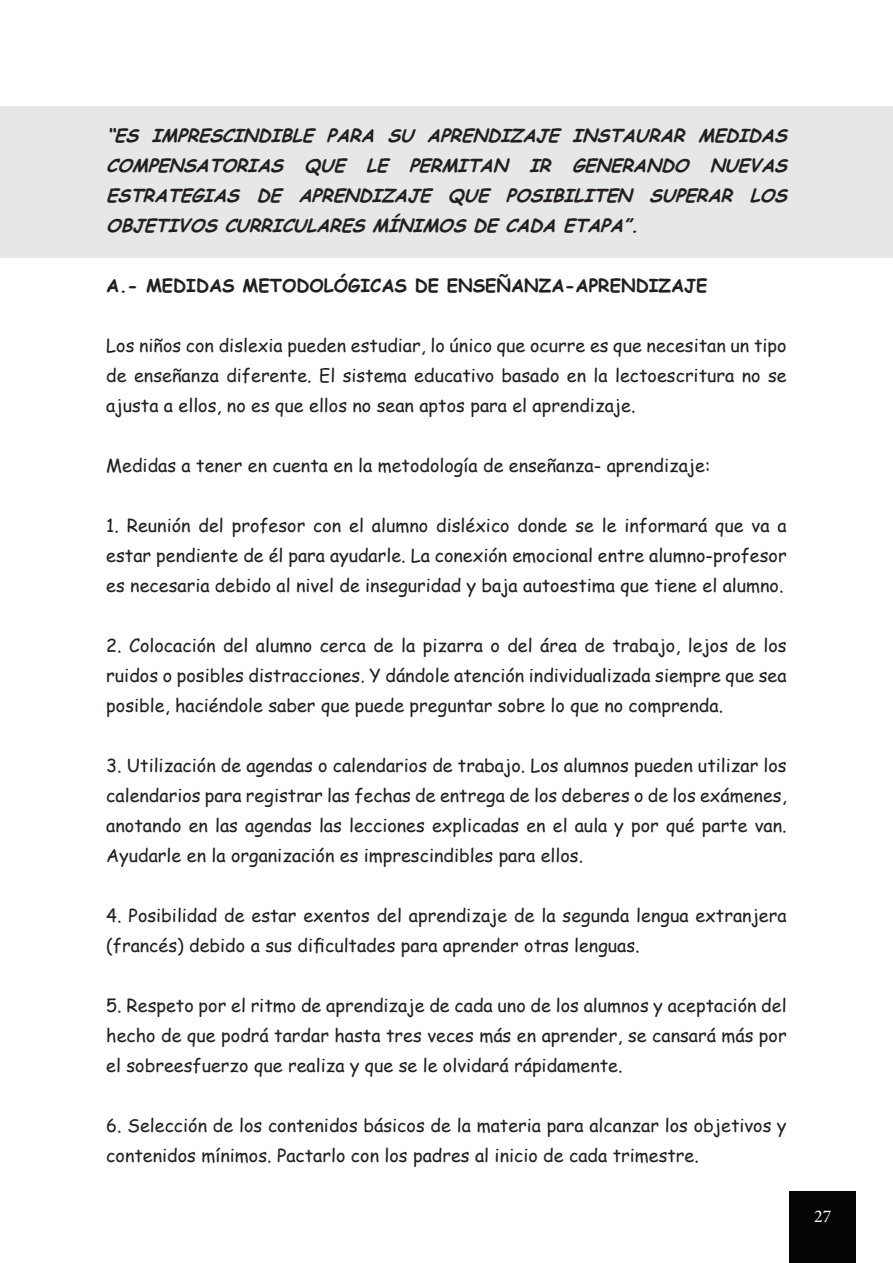
<style>
.page{position:relative;width:893px;height:1263px;background:#fff}
.page>*{position:absolute;margin:0;border:0;box-sizing:border-box;transform-origin:0 0}
.t1{font:18px/30px "Comic Sans MS";color:#231f20;text-align:justify}
.t2{font:italic 700 18px/30px "Comic Sans MS";color:#231f20;text-align:justify}
.t3{font:700 18px "Comic Sans MS";color:#231f20}
.t4{font:18px "Minion Pro";color:#fff}
</style>
<div class="page">
<div style="left:789px;top:1191px;width:67px;height:72px;background:#040503"></div>
<div style="left:0;top:106px;width:893px;height:152px;background:#e6e7e9"></div>
<p class="t2" style="left:106px;top:122px;width:687px">“ES IMPRESCINDIBLE PARA SU APRENDIZAJE INSTAURAR MEDIDAS COMPENSATORIAS QUE LE PERMITAN IR GENERANDO NUEVAS ESTRATEGIAS DE APRENDIZAJE QUE POSIBILITEN SUPERAR LOS OBJETIVOS CURRICULARES MÍNIMOS DE CADA ETAPA”.</p>
<p class="t3" style="left:106px;top:277px;width:603px">A.- MEDIDAS METODOLÓGICAS DE ENSEÑANZA-APRENDIZAJE</p>
<p class="t1" style="left:106px;top:330px;width:682px">Los niños con dislexia pueden estudiar, lo único que ocurre es que necesitan un tipo de enseñanza diferente. El sistema educativo basado en la lectoescritura no se ajusta a ellos, no es que ellos no sean aptos para el aprendizaje.</p>
<p class="t1" style="left:106px;top:450px;width:606px">Medidas a tener en cuenta en la metodología de enseñanza- aprendizaje:</p>
<p class="t1" style="left:106px;top:510px;width:682px">1. Reunión del profesor con el alumno disléxico donde se le informará que va a estar pendiente de él para ayudarle. La conexión emocional entre alumno-profesor es necesaria debido al nivel de inseguridad y baja autoestima que tiene el alumno.</p>
<p class="t1" style="left:106px;top:630px;width:682px">2. Colocación del alumno cerca de la pizarra o del área de trabajo, lejos de los ruidos o posibles distracciones. Y dándole atención individualizada siempre que sea posible, haciéndole saber que puede preguntar sobre lo que no comprenda.</p>
<p class="t1" style="left:106px;top:750px;width:682px">3. Utilización de agendas o calendarios de trabajo. Los alumnos pueden utilizar los calendarios para registrar las fechas de entrega de los deberes o de los exámenes, anotando en las agendas las lecciones explicadas en el aula y por qué parte van.<br>Ayudarle en la organización es imprescindibles para ellos.</p>
<p class="t1" style="left:106px;top:900px;width:682px">4. Posibilidad de estar exentos del aprendizaje de la segunda lengua extranjera (francés) debido a sus dificultades para aprender otras lenguas.</p>
<p class="t1" style="left:106px;top:990px;width:682px">5. Respeto por el ritmo de aprendizaje de cada uno de los alumnos y aceptación del hecho de que podrá tardar hasta tres veces más en aprender, se cansará más por el sobreesfuerzo que realiza y que se le olvidará rápidamente.</p>
<p class="t1" style="left:106px;top:1110px;width:682px">6. Selección de los contenidos básicos de la materia para alcanzar los objetivos y contenidos mínimos. Pactarlo con los padres al inicio de cada trimestre.</p>
<p class="t4" style="left:814px;top:1205px;width:19px">27</p>
</div>
